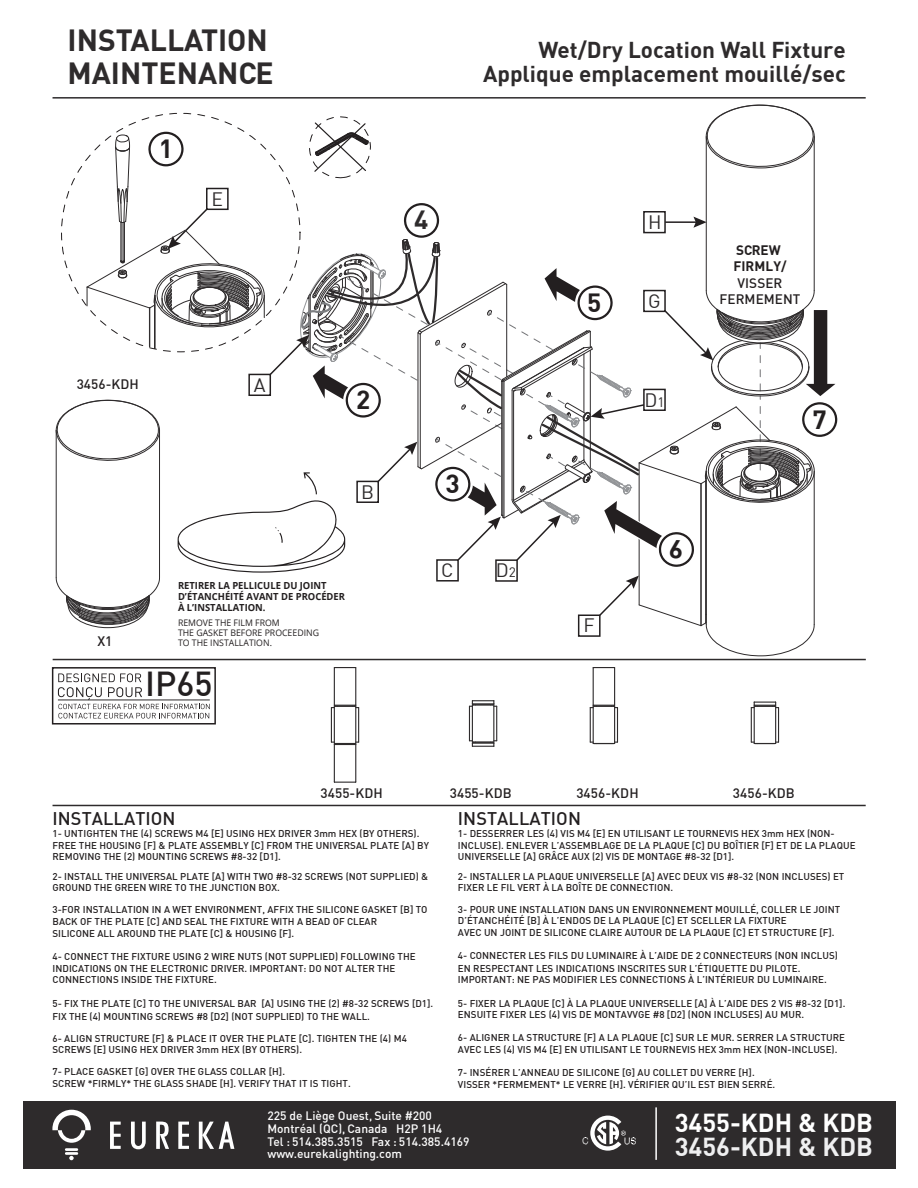
<style>
.page{position:relative;width:918px;height:1188px;background:#fff}
.page>*{position:absolute;margin:0;border:0;box-sizing:border-box;transform-origin:0 0}
.t1{font:500 34.05px "DIN";color:#231f20}
.t2{font:700 30px/33px "DIN";color:#2e2b2c}
.t3{font:700 25.8px "DIN";color:#231f20}
.t4{font:700 25.8px "DIN";color:#2e2b2c}
.t5{font:700 25.5px "DIN";color:#fff}
.t6{font:700 25.5px "DIN";color:#efeff0}
.t7{font:700 22.5px/24px "DIN";color:#2e2b2c;text-align:right}
.t8{font:19.05px "DIN";color:#2e2b2c}
.t9{font:500 18px "DIN";letter-spacing:.005em;color:#231f20}
.t10{font:500 13.5px/16.2px "DIN";letter-spacing:.005em;color:#231f20;text-align:center}
.t11{font:700 13.5px/16.2px "DIN";letter-spacing:.005em;color:#231f20}
.t12{font:500 12px/12.8px "DIN";color:#fff}
.t13{font:500 9.75px/11.7px "DIN";letter-spacing:.005em;color:#231f20}
.t14{font:700 9.75px/11.1px "Open Sans";color:#231f20;scale:.96 1}
.t15{font:9px/10.5px "Open Sans";color:#231f20;scale:.96 1}
.s1{font-size:13.5px}
</style>
<div class="page">
<div style="left:23px;top:1101px;width:872px;height:68px;background:#2e2b2c"></div>
<svg style="left:110px;top:1122px;width:11px;height:27px"></svg>
<svg style="left:178px;top:1122px;width:11px;height:27px"></svg>
<svg style="left:156px;top:1122px;width:13px;height:27px"></svg>
<svg style="left:131px;top:1122px;width:15px;height:27px"></svg>
<svg style="left:199px;top:1122px;width:35px;height:27px"></svg>
<svg style="left:52px;top:1110px;width:39px;height:50px"></svg>
<hr style="left:53px;top:97px;width:813px;height:2px;background:#2e2b2c">
<hr style="left:53px;top:805px;width:813px;height:1px;background:#2e2b2c">
<hr style="left:655px;top:1107px;width:2px;height:53px;background:#fff">
<svg style="left:582px;top:1116px;width:54px;height:35px"></svg>
<svg style="left:58px;top:673px;width:152px;height:46px"></svg>
<hr style="left:58px;top:700px;width:152px;height:1px;background:#2e2b2c">
<div style="left:52px;top:667px;width:164px;height:58px;border:2px solid #231f20"></div>
<hr style="left:53px;top:659px;width:813px;height:1px;background:#2e2b2c">
<hr style="left:334px;top:706px;width:1px;height:38px;background:#2e2b2c">
<hr style="left:355px;top:706px;width:1px;height:38px;background:#2e2b2c">
<hr style="left:331px;top:708px;width:1px;height:34px;background:#2e2b2c">
<hr style="left:358px;top:708px;width:1px;height:34px;background:#2e2b2c">
<svg style="left:334px;top:667px;width:22px;height:1px"></svg>
<svg style="left:331px;top:704px;width:28px;height:4px"></svg>
<hr style="left:334px;top:668px;width:1px;height:37px;background:#2e2b2c">
<hr style="left:355px;top:668px;width:1px;height:37px;background:#2e2b2c">
<svg style="left:334px;top:781px;width:22px;height:2px"></svg>
<svg style="left:331px;top:742px;width:28px;height:4px"></svg>
<hr style="left:355px;top:745px;width:1px;height:37px;background:#2e2b2c">
<hr style="left:334px;top:745px;width:1px;height:37px;background:#2e2b2c">
<hr style="left:493px;top:705px;width:1px;height:37px;background:#2e2b2c">
<hr style="left:472px;top:705px;width:1px;height:37px;background:#2e2b2c">
<hr style="left:496px;top:706px;width:1px;height:35px;background:#2e2b2c">
<hr style="left:469px;top:706px;width:1px;height:35px;background:#2e2b2c">
<svg style="left:469px;top:700px;width:28px;height:7px"></svg>
<svg style="left:469px;top:740px;width:28px;height:7px"></svg>
<hr style="left:593px;top:706px;width:1px;height:38px;background:#2e2b2c">
<hr style="left:614px;top:706px;width:1px;height:38px;background:#2e2b2c">
<hr style="left:590px;top:708px;width:1px;height:34px;background:#2e2b2c">
<hr style="left:617px;top:708px;width:1px;height:34px;background:#2e2b2c">
<svg style="left:593px;top:667px;width:22px;height:1px"></svg>
<svg style="left:590px;top:704px;width:28px;height:4px"></svg>
<hr style="left:593px;top:668px;width:1px;height:37px;background:#2e2b2c">
<hr style="left:614px;top:668px;width:1px;height:37px;background:#2e2b2c">
<svg style="left:590px;top:742px;width:28px;height:3px"></svg>
<hr style="left:775px;top:706px;width:1px;height:38px;background:#2e2b2c">
<hr style="left:754px;top:706px;width:1px;height:38px;background:#2e2b2c">
<hr style="left:778px;top:708px;width:1px;height:34px;background:#2e2b2c">
<hr style="left:751px;top:708px;width:1px;height:34px;background:#2e2b2c">
<svg style="left:751px;top:701px;width:28px;height:7px"></svg>
<svg style="left:751px;top:742px;width:28px;height:2px"></svg>
<svg style="left:55px;top:104px;width:783px;height:553px"></svg>
<h2 class="t2" style="left:68px;top:23px;width:208px">INSTALLATION<br>MAINTENANCE</h2>
<h3 class="t7" style="left:483px;top:37px;width:364px">Wet/Dry Location Wall Fixture<br>Applique emplacement mouillé/sec</h3>
<h3 class="t3" style="left:159px;top:132px;width:16px">1</h3>
<h3 class="t8" style="left:211px;top:187px;width:13px">E</h3>
<h3 class="t4" style="left:414px;top:203px;width:16px">4</h3>
<h3 class="t10" style="left:77px;top:376px;width:64px">3456-KDH</h3>
<h3 class="t8" style="left:254px;top:373px;width:13px">A</h3>
<h3 class="t3" style="left:356px;top:383px;width:16px">2</h3>
<h3 class="t8" style="left:361px;top:480px;width:14px">B</h3>
<h3 class="t10" style="left:97px;top:633px;width:17px">X1</h3>
<p class="t14" style="left:178px;top:580px;width:175px">RETIRER LA PELLICULE DU JOINT<br>D’ÉTANCHÉITÉ AVANT DE PROCÉDER<br>À L’INSTALLATION.</p>
<p class="t15" style="left:178px;top:617px;width:148px">REMOVE THE FILM FROM<br>THE GASKET BEFORE PROCEEDING<br>TO THE INSTALLATION.</p>
<h1 class="t1" style="left:145px;top:662px;width:69px">IP65</h1>
<h3 class="t3" style="left:446px;top:467px;width:16px">3</h3>
<h3 class="t8" style="left:441px;top:558px;width:14px">C</h3>
<h3 class="t8" style="left:496px;top:559px;width:22px">D<span class="s1">2</span></h3>
<h3 class="t3" style="left:587px;top:286px;width:16px">5</h3>
<h3 class="t8" style="left:648px;top:210px;width:15px">H</h3>
<h3 class="t8" style="left:648px;top:289px;width:14px">G</h3>
<h3 class="t8" style="left:645px;top:388px;width:22px">D<span class="s1">1</span></h3>
<h3 class="t11" style="left:733px;top:242px;width:55px">SCREW<br>FIRMLY/</h3>
<h3 class="t10" style="left:720px;top:274px;width:82px">VISSER<br>FERMEMENT</h3>
<h3 class="t3" style="left:813px;top:402px;width:16px">7</h3>
<h3 class="t8" style="left:584px;top:614px;width:13px">F</h3>
<h3 class="t10" style="left:321px;top:785px;width:64px">3455-KDH</h3>
<h3 class="t10" style="left:450px;top:785px;width:63px">3455-KDB</h3>
<h3 class="t10" style="left:576px;top:785px;width:64px">3456-KDH</h3>
<h3 class="t10" style="left:733px;top:785px;width:63px">3456-KDB</h3>
<h3 class="t9" style="left:53px;top:807px;width:125px">INSTALLATION</h3>
<p class="t13" style="left:53px;top:827px;width:378px">1- UNTIGHTEN THE (4) SCREWS M4 [E] USING HEX DRIVER 3mm HEX (BY OTHERS).<br>FREE THE HOUSING [F] &amp; PLATE ASSEMBLY [C] FROM THE UNIVERSAL PLATE [A] BY<br>REMOVING THE (2) MOUNTING SCREWS #8-32 [D1].</p>
<p class="t13" style="left:53px;top:870px;width:377px">2- INSTALL THE UNIVERSAL PLATE [A] WITH TWO #8-32 SCREWS (NOT SUPPLIED) &amp;<br>GROUND THE GREEN WIRE TO THE JUNCTION BOX.</p>
<p class="t13" style="left:53px;top:903px;width:377px">3-FOR INSTALLATION IN A WET ENVIRONMENT, AFFIX THE SILICONE GASKET [B] TO<br>BACK OF THE PLATE [C] AND SEAL THE FIXTURE WITH A BEAD OF CLEAR<br>SILICONE ALL AROUND THE PLATE [C] &amp; HOUSING [F].</p>
<p class="t13" style="left:53px;top:950px;width:365px">4- CONNECT THE FIXTURE USING 2 WIRE NUTS (NOT SUPPLIED) FOLLOWING THE<br>INDICATIONS ON THE ELECTRONIC DRIVER. IMPORTANT: DO NOT ALTER THE<br>CONNECTIONS INSIDE THE FIXTURE.</p>
<p class="t13" style="left:53px;top:997px;width:382px;line-height:12.5px">5- FIX THE PLATE [C] TO THE UNIVERSAL BAR [A] USING THE (2) #8-32 SCREWS [D1].<br>FIX THE (4) MOUNTING SCREWS #8 [D2] (NOT SUPPLIED) TO THE WALL.</p>
<p class="t13" style="left:53px;top:1032px;width:356px">6- ALIGN STRUCTURE [F] &amp; PLACE IT OVER THE PLATE [C]. TIGHTEN THE (4) M4<br>SCREWS [E] USING HEX DRIVER 3mm HEX (BY OTHERS).</p>
<p class="t13" style="left:53px;top:1066px;width:300px">7- PLACE GASKET [G] OVER THE GLASS COLLAR [H].<br>SCREW *FIRMLY* THE GLASS SHADE [H]. VERIFY THAT IT IS TIGHT.</p>
<h3 class="t9" style="left:458px;top:807px;width:125px">INSTALLATION</h3>
<p class="t13" style="left:458px;top:827px;width:399px">1- DESSERRER LES (4) VIS M4 [E] EN UTILISANT LE TOURNEVIS HEX 3mm HEX (NON-<br>INCLUSE). ENLEVER L’ASSEMBLAGE DE LA PLAQUE [C] DU BOÎTIER [F] ET DE LA PLAQUE<br>UNIVERSELLE [A] GRÂCE AUX (2) VIS DE MONTAGE #8-32 [D1].</p>
<p class="t13" style="left:458px;top:870px;width:388px">2- INSTALLER LA PLAQUE UNIVERSELLE [A] AVEC DEUX VIS #8-32 (NON INCLUSES) ET<br>FIXER LE FIL VERT À LA BOÎTE DE CONNECTION.</p>
<p class="t13" style="left:458px;top:903px;width:384px">3- POUR UNE INSTALLATION DANS UN ENVIRONNEMENT MOUILLÉ, COLLER LE JOINT<br>D’ÉTANCHÉITÉ [B] À L’ENDOS DE LA PLAQUE [C] ET SCELLER LA FIXTURE<br>AVEC UN JOINT DE SILICONE CLAIRE AUTOUR DE LA PLAQUE [C] ET STRUCTURE [F].</p>
<p class="t13" style="left:458px;top:949px;width:382px">4- CONNECTER LES FILS DU LUMINAIRE À L’AIDE DE 2 CONNECTEURS (NON INCLUS)<br>EN RESPECTANT LES INDICATIONS INSCRITES SUR L’ÉTIQUETTE DU PILOTE.<br>IMPORTANT: NE PAS MODIFIER LES CONNECTIONS À L’INTÉRIEUR DU LUMINAIRE.</p>
<p class="t13" style="left:458px;top:997px;width:389px">5- FIXER LA PLAQUE [C] À LA PLAQUE UNIVERSELLE [A] À L’AIDE DES 2 VIS #8-32 [D1].<br>ENSUITE FIXER LES (4) VIS DE MONTAVVGE #8 [D2] (NON INCLUSES) AU MUR.</p>
<p class="t13" style="left:458px;top:1031px;width:389px">6- ALIGNER LA STRUCTURE [F] A LA PLAQUE [C] SUR LE MUR. SERRER LA STRUCTURE<br>AVEC LES (4) VIS M4 [E] EN UTILISANT LE TOURNEVIS HEX 3mm HEX (NON-INCLUSE).</p>
<p class="t13" style="left:458px;top:1067px;width:319px">7- INSÉRER L’ANNEAU DE SILICONE [G] AU COLLET DU VERRE [H].<br>VISSER *FERMEMENT* LE VERRE [H]. VÉRIFIER QU’IL EST BIEN SERRÉ.</p>
<p class="t12" style="left:267px;top:1109px;width:204px">225 de Liège Ouest, Suite #200<br>Montréal (QC), Canada H2P 1H4<br>Tel : 514.385.3515 Fax : 514.385.4169 www.eurekalighting.com</p>
<h3 class="t5" style="left:675px;top:1106px;width:200px">3455-KDH &amp; KDB</h3>
<h3 class="t6" style="left:675px;top:1130px;width:200px">3456-KDH &amp; KDB</h3>
</div>
